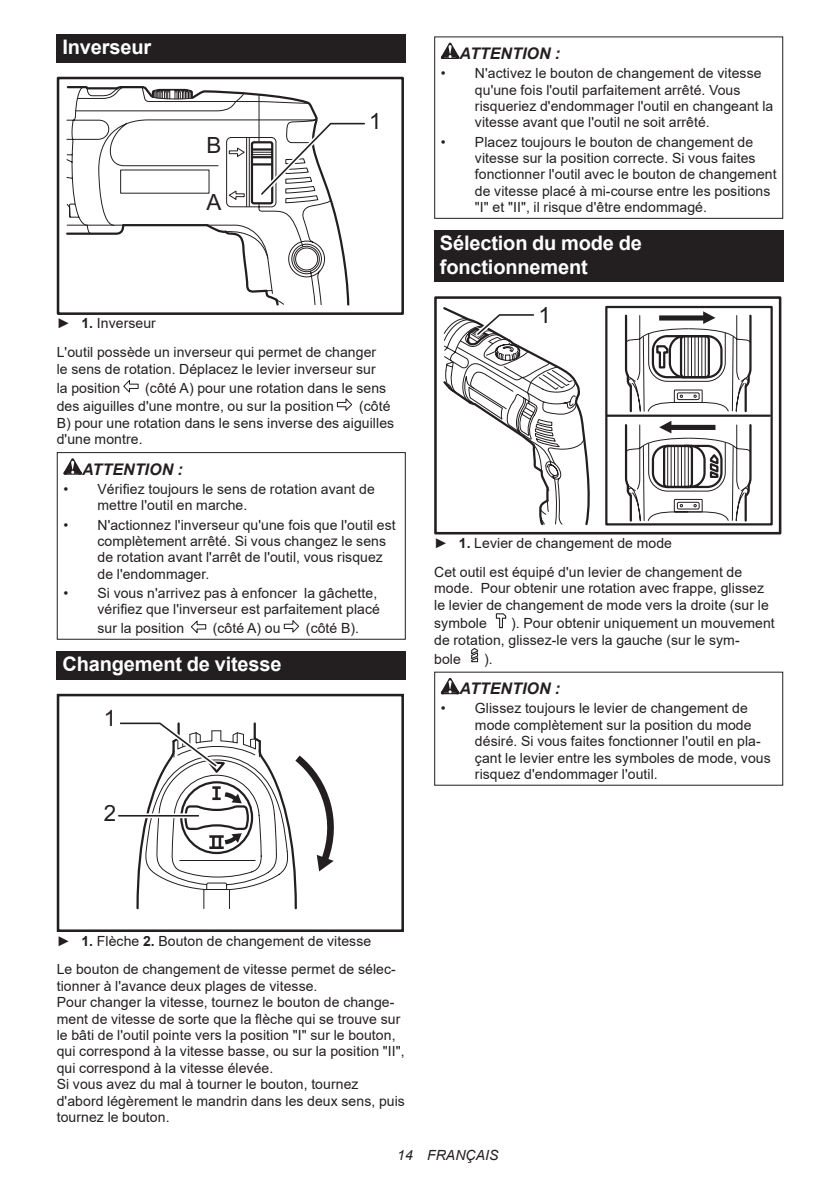
<style>
.page{position:relative;width:840px;height:1191px;background:#fff}
.page>*{position:absolute;margin:0;border:0;box-sizing:border-box;transform-origin:0 0}
.t1{font:22.4px "Arial";color:#231f20}
.t2{font:700 20px/23.4px "Arial";letter-spacing:-.01em;color:#fff}
.t3{font:italic 700 16px "Arial";letter-spacing:.005em;color:#231f20}
.t4{font:14px/16.4px "Arial";letter-spacing:.005em;color:#231f20}
.t5{font:italic 14px "Arial";letter-spacing:.005em;color:#231f20}
.s1{font-weight:700}
</style>
<div class="page">
<div style="left:57px;top:34px;width:348px;height:29px;background:#231f20"></div>
<div style="left:57px;top:77px;width:347px;height:238px;border:3px solid #231f20"></div>
<svg style="left:66px;top:86px;width:299px;height:220px"></svg>
<svg style="left:123px;top:380px;width:16px;height:12px"></svg>
<svg style="left:336px;top:398px;width:17px;height:13px"></svg>
<svg style="left:63px;top:458px;width:19px;height:17px"></svg>
<svg style="left:191px;top:620px;width:15px;height:13px"></svg>
<svg style="left:283px;top:620px;width:16px;height:13px"></svg>
<div style="left:57px;top:452px;width:348px;height:188px;border:1px solid #231f20"></div>
<div style="left:57px;top:651px;width:348px;height:28px;background:#231f20"></div>
<svg style="left:118px;top:722px;width:216px;height:188px"></svg>
<div style="left:57px;top:694px;width:347px;height:238px;border:3px solid #231f20"></div>
<svg style="left:440px;top:43px;width:19px;height:16px"></svg>
<div style="left:434px;top:36px;width:348px;height:183px;border:1px solid #231f20"></div>
<div style="left:434px;top:230px;width:348px;height:52px;background:#231f20"></div>
<div style="left:434px;top:296px;width:347px;height:238px;border:3px solid #231f20"></div>
<div style="left:605px;top:306px;width:167px;height:219px;border:2px solid #231f20"></div>
<svg style="left:623px;top:311px;width:129px;height:212px"></svg>
<hr style="left:606px;top:414px;width:163px;height:3px;background:#231f20">
<svg style="left:443px;top:307px;width:147px;height:219px"></svg>
<svg style="left:495px;top:613px;width:12px;height:15px"></svg>
<svg style="left:471px;top:648px;width:8px;height:15px"></svg>
<svg style="left:440px;top:678px;width:19px;height:16px"></svg>
<h2 class="t2" style="left:62px;top:36px;width:90px">Inverseur</h2>
<h1 class="t1" style="left:206px;top:130px;width:16px">B</h1>
<h1 class="t1" style="left:206px;top:188px;width:16px">A</h1>
<h1 class="t1" style="left:369px;top:107px;width:14px">1</h1>
<p class="t4" style="left:57px;top:309px;width:321px;line-height:28.8px">► <span class="s1">1.</span> Inverseur<br>L'outil possède un inverseur qui permet de changer</p>
<p class="t4" style="left:57px;top:359px;width:320px;line-height:18.8px">le sens de rotation. Déplacez le levier inverseur sur la position</p>
<p class="t4" style="left:57px;top:378px;width:331px;line-height:18.8px;text-indent:88px">(côté A) pour une rotation dans le sens des aiguilles d'une montre, ou sur la position</p>
<p class="t4" style="left:57px;top:398px;width:339px;text-indent:302px">(côté<br>B) pour une rotation dans le sens inverse des aiguilles d'une montre.</p>
<p class="t3" style="left:82px;top:458px;width:102px">ATTENTION :</p>
<p class="t4" style="left:97px;top:481px;width:279px;text-indent:-34px">• Vérifiez toujours le sens de rotation avant de mettre l'outil en marche.</p>
<p class="t4" style="left:97px;top:516px;width:300px;text-indent:-34px">• N'actionnez l'inverseur qu'une fois que l'outil est complètement arrêté. Si vous changez le sens de rotation avant l'arrêt de l'outil, vous risquez de l'endommager.</p>
<p class="t4" style="left:63px;top:584px;width:318px;text-align:right">• Si vous n'arrivez pas à enfoncer la gâchette, vérifiez que l'inverseur est parfaitement placé</p>
<p class="t4" style="left:97px;top:620px;width:88px">sur la position</p>
<p class="t4" style="left:213px;top:620px;width:69px">(côté A) ou</p>
<p class="t4" style="left:306px;top:620px;width:55px">(côté B).</p>
<h2 class="t2" style="left:62px;top:652px;width:221px">Changement de vitesse</h2>
<h1 class="t1" style="left:104px;top:703px;width:14px">1</h1>
<h1 class="t1" style="left:104px;top:798px;width:14px">2</h1>
<p class="t3" style="left:459px;top:43px;width:102px">ATTENTION :</p>
<p class="t4" style="left:474px;top:65px;width:300px;text-indent:-34px">• N'activez le bouton de changement de vitesse qu'une fois l'outil parfaitement arrêté. Vous risqueriez d'endommager l'outil en changeant la vitesse avant que l'outil ne soit arrêté.</p>
<p class="t4" style="left:474px;top:133px;width:303px;text-indent:-34px">• Placez toujours le bouton de changement de vitesse sur la position correcte. Si vous faites fonctionner l'outil avec le bouton de changement de vitesse placé à mi-course entre les positions "I" et "II", il risque d'être endommagé.</p>
<h2 class="t2" style="left:439px;top:232px;width:203px">Sélection du mode de fonctionnement</h2>
<h1 class="t1" style="left:538px;top:301px;width:14px">1</h1>
<p class="t4" style="left:434px;top:528px;width:309px;line-height:28.8px">► <span class="s1">1.</span> Levier de changement de mode<br>Cet outil est équipé d'un levier de changement de</p>
<p class="t4" style="left:434px;top:580px;width:336px">mode. Pour obtenir une rotation avec frappe, glissez le levier de changement de mode vers la droite (sur le</p>
<p class="t4" style="left:434px;top:615px;width:54px">symbole</p>
<p class="t4" style="left:434px;top:615px;width:342px;text-indent:77px">). Pour obtenir uniquement un mouvement de rotation, glissez-le vers la gauche (sur le sym-</p>
<p class="t4" style="left:434px;top:650px;width:28px">bole</p>
<p class="t4" style="left:484px;top:650px;width:10px">).</p>
<p class="t3" style="left:459px;top:678px;width:102px">ATTENTION :</p>
<p class="t4" style="left:474px;top:700px;width:297px;text-indent:-34px">• Glissez toujours le levier de changement de mode complètement sur la position du mode désiré. Si vous faites fonctionner l'outil en pla&shy;çant le levier entre les symboles de mode, vous risquez d'endommager l'outil.</p>
<p class="t4" style="left:57px;top:926px;width:340px;line-height:28.8px">► <span class="s1">1.</span> Flèche <span class="s1">2.</span> Bouton de changement de vitesse<br>Le bouton de changement de vitesse permet de sélec-</p>
<p class="t4" style="left:57px;top:977px;width:349px">tionner à l'avance deux plages de vitesse.<br>Pour changer la vitesse, tournez le bouton de change&shy;ment de vitesse de sorte que la flèche qui se trouve sur le bâti de l'outil pointe vers la position "I" sur le bouton, qui correspond à la vitesse basse, ou sur la position "II", qui correspond à la vitesse élevée.<br>Si vous avez du mal à tourner le bouton, tournez d'abord légèrement le mandrin dans les deux sens, puis tournez le bouton.</p>
<p class="t5" style="left:397px;top:1146px;width:103px">14 FRANÇAIS</p>
</div>
